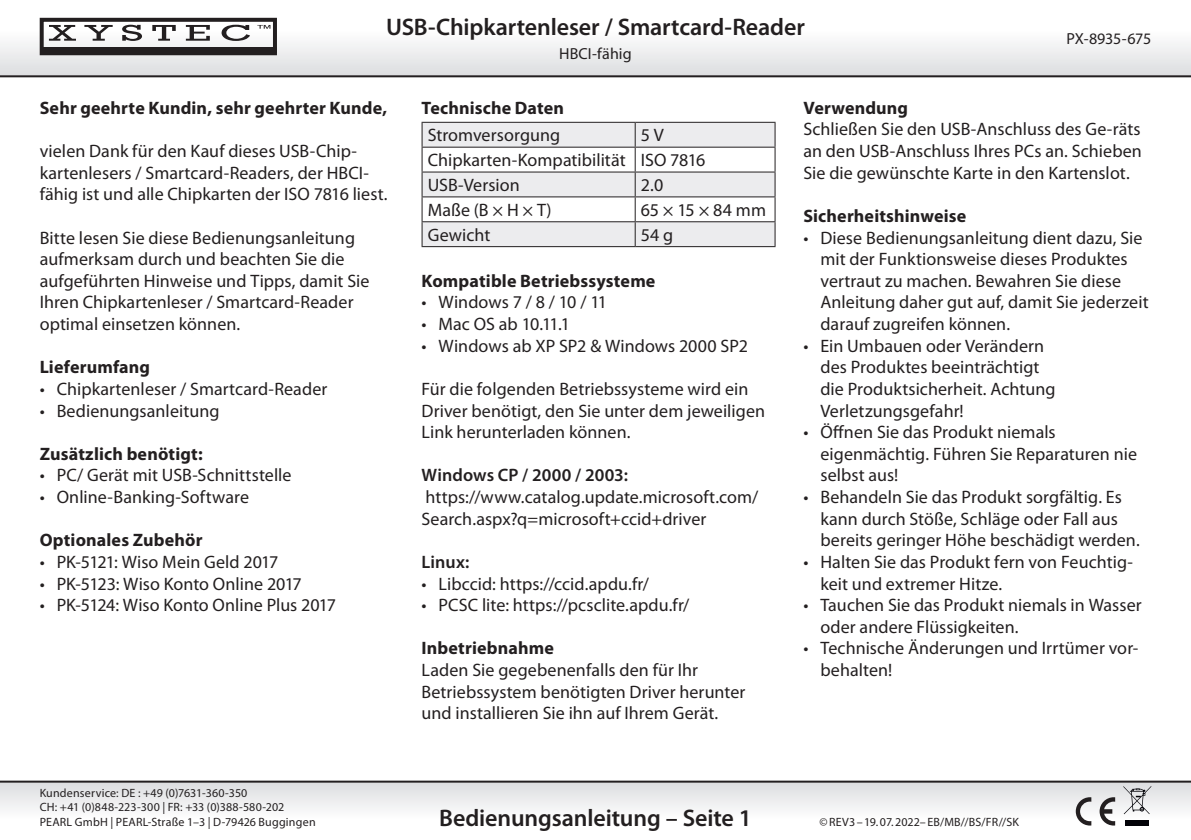
<style>
.page{position:relative;width:1191px;height:840px;background:#fff}
.page>*{position:absolute;margin:0;border:0;box-sizing:border-box;transform-origin:0 0}
.t1{font:600 24px "Myriad Pro";letter-spacing:-.005em;color:#231f20}
.t2{font:18px/21.6px "Myriad Pro";letter-spacing:.005em;color:#231f20}
.t3{font:700 18px "Myriad Pro";letter-spacing:.01em;color:#231f20}
.t4{font:600 18px "Myriad Pro";letter-spacing:.005em;color:#231f20}
.t5{font:16px "Myriad Pro";color:#231f20}
.t6{font:12px/14.4px "Myriad Pro";letter-spacing:.015em;color:#231f20}
.s1{color:#fff}
.s2{font-weight:600}
.s3{font-weight:700}
.s4{font-weight:700;color:#fff}
</style>
<div class="page">
<div style="left:0;top:0;width:1191px;height:76px;background:linear-gradient(to bottom,#fff,#e2e3e4)"></div>
<svg style="left:0;top:782px;width:1191px;height:44px"></svg>
<hr style="left:0;top:75px;width:1191px;height:2px;background:#231f20">
<hr style="left:0;top:780px;width:1191px;height:2px;background:#231f20">
<svg style="left:1075px;top:796px;width:16px;height:29px"></svg>
<svg style="left:1099px;top:796px;width:16px;height:29px"></svg>
<svg style="left:1123px;top:785px;width:28px;height:28px"></svg>
<div style="left:1125px;top:819px;width:23px;height:6px;background:#020207"></div>
<div style="left:40px;top:47px;width:236px;height:5px;background:#231f20"></div>
<div style="left:40px;top:18px;width:237px;height:37px;border:4px solid #231f20"></div>
<svg style="left:49px;top:25px;width:27px;height:16px"></svg>
<svg style="left:84px;top:25px;width:29px;height:16px"></svg>
<svg style="left:122px;top:25px;width:20px;height:16px"></svg>
<svg style="left:152px;top:25px;width:24px;height:16px"></svg>
<svg style="left:186px;top:25px;width:24px;height:16px"></svg>
<svg style="left:221px;top:25px;width:29px;height:16px"></svg>
<svg style="left:257px;top:25px;width:13px;height:4px"></svg>
<hr style="left:421px;top:122px;width:214px;height:1px;background:#231f20">
<hr style="left:635px;top:122px;width:140px;height:1px;background:#231f20">
<svg style="left:421px;top:123px;width:354px;height:123px"></svg>
<hr style="left:421px;top:246px;width:214px;height:1px;background:#231f20">
<hr style="left:635px;top:246px;width:140px;height:1px;background:#231f20">
<h1 class="t1" style="left:386px;top:11px;width:420px">USB-Chipkartenleser / Smartcard-Reader</h1>
<p class="t5" style="left:559px;top:43px;width:74px">HBCI-fähig</p>
<p class="t5" style="left:1066px;top:29px;width:86px">PX-8935-675</p>
<p class="t3" style="left:40px;top:96px;width:349px">Sehr <span class="s1">g</span>eehrte Kundin, sehr <span class="s1">g</span>eehrter Kunde,</p>
<p class="t2" style="left:40px;top:140px;width:349px">vielen Dank für den Kauf dieses USB-Chi<span class="s1">p&shy;</span>kartenlesers / Smartcard-Readers, der HBCI&shy;fähi<span class="s1">g</span> ist und alle Chi<span class="s1">p</span>karten der ISO 7816 liest.</p>
<p class="t2" style="left:40px;top:226px;width:331px">Bitte lesen Sie diese Bedienun<span class="s1">g</span>sanleitun<span class="s1">g </span>aufmerksam durch und beachten Sie die auf<span class="s1">g</span>eführten Hinweise und Ti<span class="s1">pp</span>s, damit Sie Ihren Chi<span class="s1">p</span>kartenleser / Smartcard-Reader o<span class="s1">p</span>timal einsetzen können.</p>
<p class="t3" style="left:40px;top:355px;width:112px">Lieferumfan<span class="s1">g</span></p>
<p class="t2" style="left:40px;top:377px;width:289px">• Chi<span class="s1">p</span>kartenleser / Smartcard-Reader</p>
<p class="t2" style="left:40px;top:399px;width:181px">• Bedienun<span class="s1">g</span>sanleitun<span class="s1">g</span></p>
<p class="t3" style="left:40px;top:441px;width:164px">Zusätzlich benöti<span class="s1">g</span>t:</p>
<p class="t2" style="left:40px;top:464px;width:253px">• PC/ Gerät mit USB-Schnittstelle</p>
<p class="t2" style="left:40px;top:485px;width:211px">• Online-Bankin<span class="s1">g</span>-Software</p>
<p class="t3" style="left:40px;top:528px;width:164px">O<span class="s1">p</span>tionales Zubehör</p>
<p class="t2" style="left:40px;top:550px;width:240px">• PK-5121: Wiso Mein Geld 2017</p>
<p class="t2" style="left:40px;top:572px;width:264px">• PK-5123: Wiso Konto Online 2017</p>
<p class="t2" style="left:40px;top:593px;width:298px">• PK-5124: Wiso Konto Online Plus 2017</p>
<p class="t6" style="left:40px;top:784px;width:277px">Kundenservice: DE : +49 (0)7631-360-350<br>CH: +41 (0)848-223-300 | FR: +33 (0)388-580-202<br>PEARL GmbH | PEARL-Straße 1–3 | D-79426 Bu<span class="s1">gg</span>in<span class="s1">g</span>en</p>
<p class="t3" style="left:421px;top:96px;width:144px">Technische Daten</p>
<p class="t2" style="left:428px;top:124px;width:134px">Stromversorgung</p>
<p class="t2" style="left:428px;top:123px;width:279px;line-height:24.8px;text-indent:213px">5 V<br>Chipkarten-Kompatibilität ISO 7816<br>USB-Version</p>
<p class="t2" style="left:641px;top:174px;width:24px">2.0</p>
<p class="t2" style="left:428px;top:199px;width:125px">Maße (B × H × T)</p>
<p class="t2" style="left:641px;top:199px;width:127px">65 × 15 × 84 mm</p>
<p class="t2" style="left:428px;top:224px;width:64px">Gewicht</p>
<p class="t2" style="left:641px;top:224px;width:34px">54 g</p>
<p class="t3" style="left:421px;top:269px;width:235px">Kom<span class="s1">p</span>atible Betriebss<span class="s1">y</span>steme</p>
<p class="t2" style="left:421px;top:291px;width:187px">• Windows 7 / 8 / 10 / 11</p>
<p class="t2" style="left:421px;top:313px;width:150px">• Mac OS ab 10.11.1</p>
<p class="t2" style="left:421px;top:334px;width:328px">• Windows ab XP SP2 &amp; Windows 2000 SP2</p>
<p class="t2" style="left:421px;top:377px;width:345px">Für die fol<span class="s1">g</span>enden Betriebss<span class="s1">y</span>steme wird ein<br>Driver benöti<span class="s1">g</span>t, den Sie unter dem <span class="s1">j</span>eweili<span class="s1">g</span>en<br>Link herunterladen können.</p>
<p class="t2" style="left:421px;top:464px;width:338px"><span class="s2">Windows CP / 2000 / 2003: </span>htt<span class="s1">p</span>s://www.catalo<span class="s1">g</span>.u<span class="s1">p</span>date.microsoft.com/<br>Search.as<span class="s1">p</span>x?<span class="s1">q</span>=microsoft+ccid+driver</p>
<p class="t4" style="left:421px;top:550px;width:49px">Linux:</p>
<p class="t2" style="left:421px;top:572px;width:229px">• Libccid: htt<span class="s1">p</span>s://ccid.a<span class="s1">p</span>du.fr/</p>
<p class="t2" style="left:421px;top:593px;width:269px">• PCSC lite: htt<span class="s1">p</span>s://<span class="s1">p</span>csclite.a<span class="s1">p</span>du.fr/</p>
<p class="t2" style="left:421px;top:637px;width:325px"><span class="s3">Inbetriebnahme<br></span>Laden Sie <span class="s1">g</span>e<span class="s1">g</span>ebenenfalls den für Ihr Betriebss<span class="s1">y</span>stem benöti<span class="s1">g</span>ten Driver herunter und installieren Sie ihn auf Ihrem Gerät.</p>
<p class="t2" style="left:803px;top:97px;width:340px"><span class="s3">Verwendun</span><span class="s4">g<br></span>Schließen Sie den USB-Anschluss des Ge-räts an den USB-Anschluss Ihres PCs an. Schieben Sie die <span class="s1">g</span>ewünschte Karte in den Kartenslot.</p>
<p class="t3" style="left:803px;top:204px;width:164px">Sicherheitshinweise</p>
<p class="t2" style="left:820px;top:226px;width:330px;text-indent:-17px">• Diese Bedienun<span class="s1">g</span>sanleitun<span class="s1">g</span> dient dazu, Sie mit der Funktionsweise dieses Produktes vertraut zu machen. Bewahren Sie diese Anleitun<span class="s1">g</span> daher <span class="s1">g</span>ut auf, damit Sie <span class="s1">j</span>ederzeit darauf zu<span class="s1">g</span>reifen können.</p>
<p class="t2" style="left:820px;top:334px;width:236px;text-indent:-17px">• Ein Umbauen oder Verändern des Produktes beeinträchti<span class="s1">g</span>t die Produktsicherheit. Achtun<span class="s1">g<br></span>Verletzun<span class="s1">g</span>s<span class="s1">g</span>efahr!</p>
<p class="t2" style="left:820px;top:421px;width:318px;text-indent:-17px">• Öffnen Sie das Produkt niemals ei<span class="s1">g</span>enmächti<span class="s1">g</span>. Führen Sie Re<span class="s1">p</span>araturen nie selbst aus!</p>
<p class="t2" style="left:820px;top:485px;width:321px;text-indent:-17px">• Behandeln Sie das Produkt sor<span class="s1">g</span>fälti<span class="s1">g</span>. Es kann durch Stöße, Schlä<span class="s1">g</span>e oder Fall aus bereits <span class="s1">g</span>erin<span class="s1">g</span>er Höhe beschädi<span class="s1">g</span>t werden.</p>
<p class="t2" style="left:820px;top:550px;width:314px;text-indent:-17px">• Halten Sie das Produkt fern von Feuchti<span class="s1">g&shy;</span>keit und extremer Hitze.</p>
<p class="t2" style="left:820px;top:593px;width:323px;text-indent:-17px">• Tauchen Sie das Produkt niemals in Wasser oder andere Flüssi<span class="s1">g</span>keiten.</p>
<p class="t2" style="left:820px;top:637px;width:319px;text-indent:-17px">• Technische Änderun<span class="s1">g</span>en und Irrtümer vor&shy;behalten!</p>
<h1 class="t1" style="left:439px;top:801px;width:314px">Bedienungsanleitung – Seite 1</h1>
<p class="t6" style="left:819px;top:813px;width:201px">©REV3–19.07.2022– EB/MB//BS/FR//SK</p>
</div>
